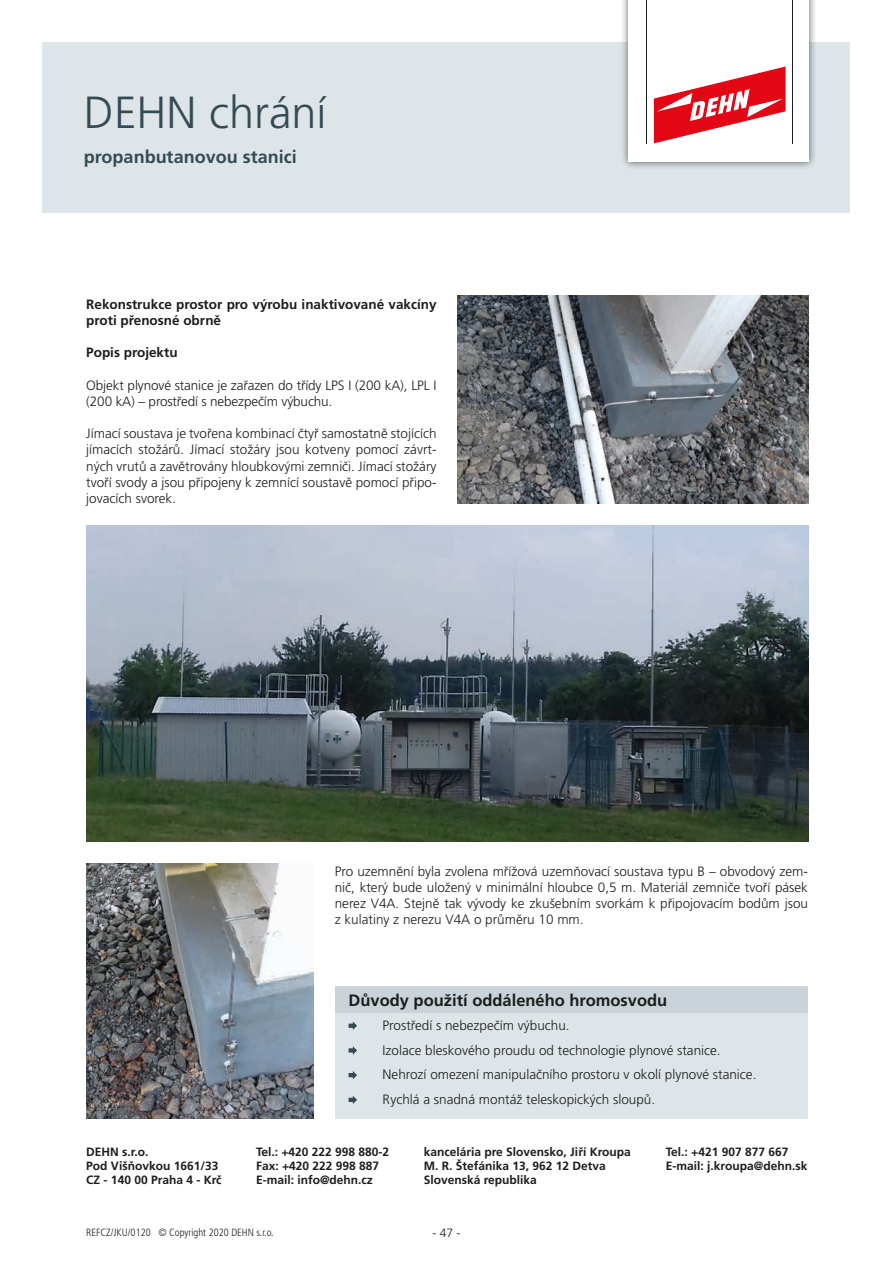
<style>
.page{position:relative;width:893px;height:1263px;background:#fff}
.page>*{position:absolute;margin:0;border:0;box-sizing:border-box;transform-origin:0 0}
.t1{font:300 45px "Frutiger CE";color:#354b54}
.t2{font:700 18px "Frutiger CE";color:#354b54}
.t3{font:700 16.5px "Frutiger CE";color:#1d1d1b}
.t4{font:300 13.5px/16.2px "Frutiger CE";color:#1d1d1b}
.t5{font:700 13.5px/16.2px "Frutiger CE";color:#1d1d1b}
.t6{font:700 12px/14.4px "Frutiger CE";color:#1d1d1b}
.t7{font:300 12px "Frutiger CE";color:#1d1d1b}
.t8{font:300 condensed 10.5px "Frutiger CE";color:#1d1d1b}
</style>
<div class="page">
<div style="left:43px;top:43px;width:807px;height:170px;background:#dee5e9"></div>
<div style="left:620px;top:0;width:197px;height:170px;background:#1d1d1b;opacity:.65"></div>
<div style="left:628px;top:0;width:181px;height:162px;background:#fff"></div>
<svg style="left:654px;top:67px;width:132px;height:76px"></svg>
<hr style="left:646px;top:0;width:1px;height:143px;background:#1d1d1b">
<hr style="left:792px;top:0;width:1px;height:143px;background:#1d1d1b">
<img style="left:86px;top:525px;width:722px;height:317px">
<img style="left:86px;top:863px;width:228px;height:255px">
<img style="left:458px;top:296px;width:350px;height:208px">
<div style="left:335px;top:986px;width:473px;height:27px;background:#c9d3d9"></div>
<div style="left:335px;top:1013px;width:473px;height:105px;background:#dee5e9"></div>
<svg style="left:349px;top:1021px;width:8px;height:9px"></svg>
<svg style="left:349px;top:1046px;width:8px;height:9px"></svg>
<svg style="left:349px;top:1071px;width:8px;height:8px"></svg>
<svg style="left:349px;top:1096px;width:8px;height:8px"></svg>
<h1 class="t1" style="left:84px;top:86px;width:244px">DEHN chrání</h1>
<h2 class="t2" style="left:84px;top:145px;width:214px">propanbutanovou stanici</h2>
<p class="t5" style="left:86px;top:296px;width:352px">Rekonstrukce prostor pro výrobu inaktivované vakcíny proti přenosné obrně</p>
<p class="t5" style="left:86px;top:344px;width:93px">Popis projektu</p>
<p class="t4" style="left:86px;top:377px;width:352px">Objekt plynové stanice je zařazen do třídy LPS I (200 kA), LPL I (200 kA) – prostředí s nebezpečím výbuchu.</p>
<p class="t4" style="left:86px;top:425px;width:352px;text-align:justify">Jímací soustava je tvořena kombinací čtyř samostatně stojících jímacích stožárů. Jímací stožáry jsou kotveny pomocí závrt&shy;ných vrutů a zavětrovány hloubkovými zemniči. Jímací stožáry tvoří svody a jsou připojeny k zemnící soustavě pomocí připo&shy;jovacích svorek.</p>
<p class="t4" style="left:335px;top:863px;width:475px;text-align:justify">Pro uzemnění byla zvolena mřížová uzemňovací soustava typu B – obvodový zem&shy;nič, který bude uložený v minimální hloubce 0,5 m. Materiál zemniče tvoří pásek nerez V4A. Stejně tak vývody ke zkušebním svorkám k připojovacím bodům jsou z kulatiny z nerezu V4A o průměru 10 mm.</p>
<p class="t3" style="left:349px;top:990px;width:320px">Důvody použití oddáleného hromosvodu</p>
<p class="t4" style="left:383px;top:1013px;width:375px;line-height:24.8px">Prostředí s nebezpečím výbuchu.<br>Izolace bleskového proudu od technologie plynové stanice.<br>Nehrozí omezení manipulačního prostoru v okolí plynové stanice.<br>Rychlá a snadná montáž teleskopických sloupů.</p>
<p class="t6" style="left:256px;top:1144px;width:135px">Tel.: +420 222 998 880-2<br>Fax: +420 222 998 887<br>E-mail: info@dehn.cz</p>
<p class="t6" style="left:666px;top:1144px;width:143px">Tel.: +421 907 877 667<br>E-mail: j.kroupa@dehn.sk</p>
<p class="t6" style="left:86px;top:1144px;width:137px">DEHN s.r.o.<br>Pod Višňovkou 1661/33<br>CZ - 140 00 Praha 4 - Krč</p>
<p class="t6" style="left:424px;top:1144px;width:208px">kancelária pre Slovensko, Jiří Kroupa<br>M. R. Štefánika 13, 962 12 Detva<br>Slovenská republika</p>
<p class="t8" style="left:86px;top:1226px;width:189px">REFCZ/JKU/0120 © Copyright 2020 DEHN s.r.o.</p>
<p class="t7" style="left:432px;top:1226px;width:30px">- 47 -</p>
</div>
